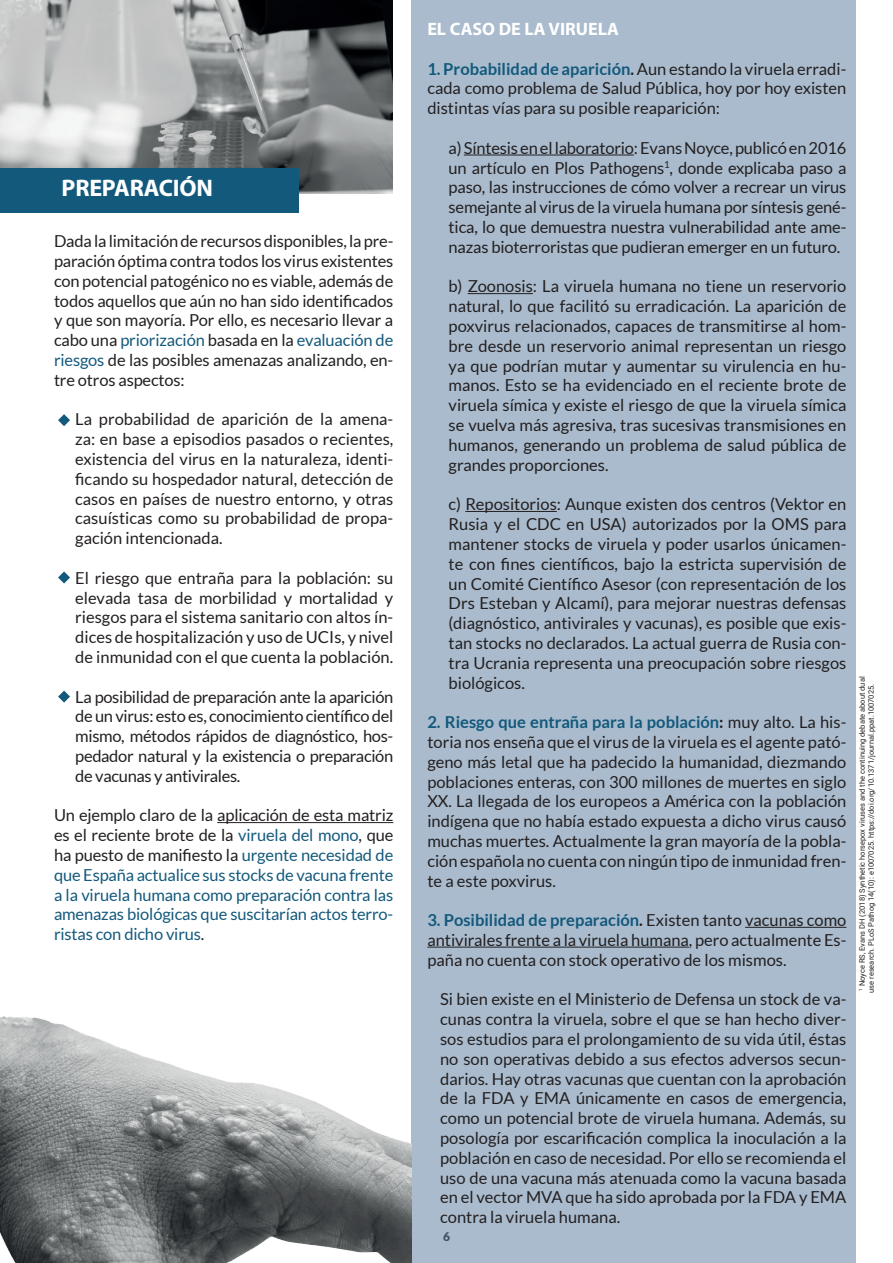
<style>
.page{position:relative;width:893px;height:1263px;background:#fff}
.page>*{position:absolute;margin:0;border:0;box-sizing:border-box;transform-origin:0 0}
.t1{font:700 24px "Myriad Pro";letter-spacing:-.01em;color:#fff}
.t2{font:700 18px "Myriad Pro";color:#fff}
.t3{font:16.5px/19.8px "Lato";color:#231f20;text-align:justify}
.t4{font:16.5px/19.8px "Lato";letter-spacing:-.01em;color:#13597c;text-align:justify}
.t5{font:900 12px "Lato";color:#000}
.t6{font:7.5px/9px "Roboto";color:#231f20}
.s1{color:#13597c}
.s2{color:#231f20}
.s3{font-weight:700;color:#13597c}
.s4{font-weight:700}
</style>
<div class="page">
<img style="left:0;top:0;width:392px;height:194px">
<div style="left:411px;top:0;width:445px;height:1263px;background:#a9bbcd"></div>
<hr style="left:217px;top:822px;width:176px;height:1px;background:#231f20">
<hr style="left:464px;top:154px;width:170px;height:1px;background:#231f20">
<hr style="left:468px;top:293px;width:65px;height:1px;background:#231f20">
<hr style="left:465px;top:511px;width:92px;height:1px;background:#231f20">
<hr style="left:745px;top:927px;width:101px;height:1px;background:#231f20">
<hr style="left:427px;top:946px;width:262px;height:1px;background:#231f20">
<img style="left:0;top:1016px;width:411px;height:247px">
<div style="left:0;top:169px;width:299px;height:44px;background:#13597c"></div>
<svg style="left:58px;top:414px;width:12px;height:12px"></svg>
<svg style="left:58px;top:571px;width:12px;height:12px"></svg>
<svg style="left:58px;top:690px;width:12px;height:13px"></svg>
<h1 class="t1" style="left:62px;top:172px;width:153px">PREPARACIÓN</h1>
<p class="t3" style="left:54px;top:231px;width:341px">Dada la limitación de recursos disponibles, la pre&shy;paración óptima contra todos los virus existentes con potencial patogénico no es viable, además de todos aquellos que aún no han sido identificados y que son mayoría. Por ello, es necesario llevar a cabo una <span class="s1">priorización</span> basada en la <span class="s1">evaluación de riesgos</span> de las posibles amenazas analizando, en&shy;tre otros aspectos:</p>
<p class="t3" style="left:75px;top:409px;width:320px">La probabilidad de aparición de la amena&shy;za: en base a episodios pasados o recientes, existencia del virus en la naturaleza, identi&shy;ficando su hospedador natural, detección de casos en países de nuestro entorno, y otras casuísticas como su probabilidad de propa&shy;gación intencionada.</p>
<p class="t3" style="left:75px;top:568px;width:320px">El riesgo que entraña para la población: su elevada tasa de morbilidad y mortalidad y riesgos para el sistema sanitario con altos ín&shy;dices de hospitalización y uso de UCIs, y nivel de inmunidad con el que cuenta la población.</p>
<p class="t3" style="left:75px;top:687px;width:320px">La posibilidad de preparación ante la aparición de un virus: esto es, conocimiento científico del mismo, métodos rápidos de diagnóstico, hos&shy;pedador natural y la existencia o preparación de vacunas y antivirales.</p>
<p class="t4" style="left:54px;top:805px;width:341px"><span class="s2">Un ejemplo claro de la aplicación de esta matriz es el reciente brote de la</span> viruela del mono<span class="s2">, que ha puesto de manifiesto la</span> urgente necesidad de que España actualice sus stocks de vacuna frente a la viruela humana como preparación contra las amenazas biológicas que suscitarían actos terro&shy;ristas con dicho virus<span class="s2">.</span></p>
<p class="t2" style="left:427px;top:17px;width:193px">EL CASO DE LA VIRUELA</p>
<p class="t3" style="left:427px;top:59px;width:421px"><span class="s3">1. Probabilidad de aparición</span><span class="s4">.</span> Aun estando la viruela erradi&shy;cada como problema de Salud Pública, hoy por hoy existen distintas vías para su posible reaparición:</p>
<p class="t3" style="left:449px;top:138px;width:399px">a) Síntesis en el laboratorio: Evans Noyce, publicó en 2016 un artículo en Plos Pathogens<sup>1</sup>, donde explicaba paso a paso, las instrucciones de cómo volver a recrear un virus semejante al virus de la viruela humana por síntesis gené&shy;tica, lo que demuestra nuestra vulnerabilidad ante ame&shy;nazas bioterroristas que pudieran emerger en un futuro.</p>
<p class="t3" style="left:449px;top:276px;width:399px">b) Zoonosis: La viruela humana no tiene un reservorio natural, lo que facilitó su erradicación. La aparición de poxvirus relacionados, capaces de transmitirse al hom&shy;bre desde un reservorio animal representan un riesgo ya que podrían mutar y aumentar su virulencia en hu&shy;manos. Esto se ha evidenciado en el reciente brote de viruela símica y existe el riesgo de que la viruela símica se vuelva más agresiva, tras sucesivas transmisiones en humanos, generando un problema de salud pública de grandes proporciones.</p>
<p class="t3" style="left:449px;top:494px;width:399px">c) Repositorios: Aunque existen dos centros (Vektor en Rusia y el CDC en USA) autorizados por la OMS para mantener stocks de viruela y poder usarlos únicamen&shy;te con fines científicos, bajo la estricta supervisión de un Comité Científico Asesor (con representación de los Drs Esteban y Alcamí), para mejorar nuestras defensas (diagnóstico, antivirales y vacunas), es posible que exis&shy;tan stocks no declarados. La actual guerra de Rusia con&shy;tra Ucrania representa una preocupación sobre riesgos biológicos.</p>
<p class="t3" style="left:427px;top:712px;width:421px"><span class="s3">2. Riesgo que entraña para la población</span><span class="s4">:</span> muy alto. La his&shy;toria nos enseña que el virus de la viruela es el agente pató&shy;geno más letal que ha padecido la humanidad, diezmando poblaciones enteras, con 300 millones de muertes en siglo XX. La llegada de los europeos a América con la población indígena que no había estado expuesta a dicho virus causó muchas muertes. Actualmente la gran mayoría de la pobla&shy;ción española no cuenta con ningún tipo de inmunidad fren&shy;te a este poxvirus.</p>
<p class="t3" style="left:427px;top:910px;width:421px"><span class="s3">3. Posibilidad de preparación</span><span class="s4">.</span> Existen tanto vacunas como antivirales frente a la viruela humana, pero actualmente Es&shy;paña no cuenta con stock operativo de los mismos.</p>
<p class="t3" style="left:440px;top:989px;width:408px">Si bien existe en el Ministerio de Defensa un stock de va&shy;cunas contra la viruela, sobre el que se han hecho diver&shy;sos estudios para el prolongamiento de su vida útil, éstas no son operativas debido a sus efectos adversos secun&shy;darios. Hay otras vacunas que cuentan con la aprobación de la FDA y EMA únicamente en casos de emergencia, como un potencial brote de viruela humana. Además, su posología por escarificación complica la inoculación a la población en caso de necesidad. Por ello se recomienda el uso de una vacuna más atenuada como la vacuna basada en el vector MVA que ha sido aprobada por la FDA y EMA contra la viruela humana.</p>
<p class="t5" style="left:443px;top:1229px;width:8px">6</p>
<p class="t6" style="left:857px;top:993px;width:318px;rotate:-90deg"><sup>1</sup> Noyce RS, Evans DH (2018) Synthetic horsepox viruses and the continuing debate about dual use research. PLoS Pathog 14(10): e1007025. https://doi.org/10.1371/journal.ppat.1007025.</p>
</div>
